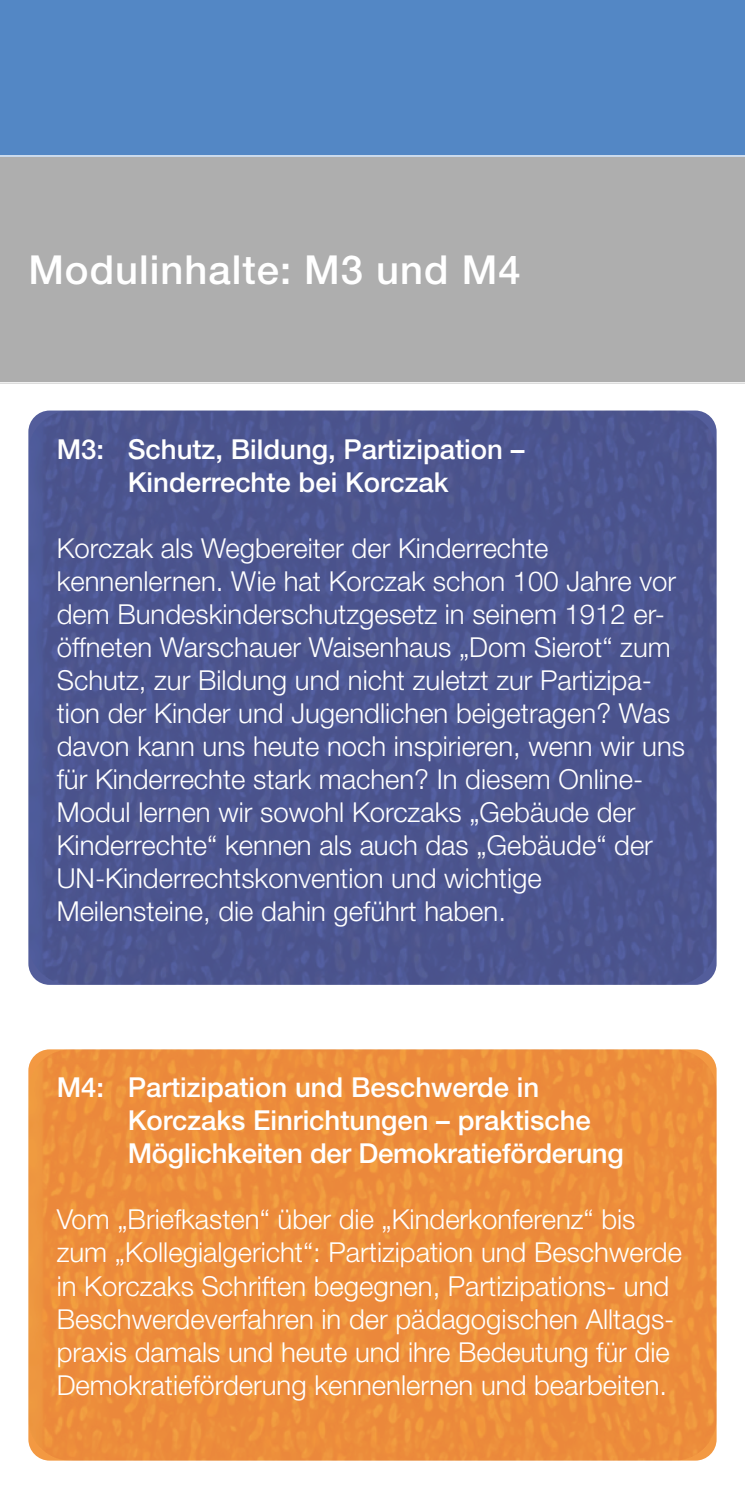
<style>
.page{position:relative;width:745px;height:1489px;background:#fff}
.page>*{position:absolute;margin:0;border:0;box-sizing:border-box;transform-origin:0 0}
.t1{font:500 40px "Helvetica Neue LT Std";letter-spacing:.025em;color:#fff}
.t2{font:300 27.5px/33px "Helvetica Neue LT Std";color:#fff}
.t3{font:500 27.5px/33px "Helvetica Neue LT Std";color:#fff;text-align:center}
</style>
<div class="page">
<div style="left:0;top:157px;width:744px;height:226px;background:#aeaeae"></div>
<div style="left:0;top:0;width:744px;height:157px;background:#5387c5"></div>
<div style="left:28px;top:410px;width:688px;height:574px;background:#4c548d;border-radius:21px"></div>
<svg style="left:28px;top:1049px;width:688px;height:411px;background:#ec8e3c"></svg>
<hr style="left:0;top:155px;width:744px;height:2px;background:#fff">
<hr style="left:0;top:382px;width:744px;height:1px;background:#fff">
<h1 class="t1" style="left:28px;top:246px;width:493px">Modulinhalte: M3 und M4</h1>
<p class="t3" style="left:57px;top:432px;width:469px">M3: Schutz, Bildung, Partizipation –<br>Kinderrechte bei Korczak</p>
<p class="t2" style="left:57px;top:530px;width:629px">Korczak als Wegbereiter der Kinderrechte kennenlernen. Wie hat Korczak schon 100 Jahre vor dem Bundeskinderschutzgesetz in seinem 1912 er&shy;öffneten Warschauer Waisenhaus „Dom Sierot“ zum Schutz, zur Bildung und nicht zuletzt zur Partizipa&shy;tion der Kinder und Jugendlichen beigetragen? Was davon kann uns heute noch inspirieren, wenn wir uns für Kinderrechte stark machen? In diesem Online-Modul lernen wir sowohl Korczaks „Gebäude der Kinderrechte“ kennen als auch das „Gebäude“ der UN-Kinderrechtskonvention und wichtige Meilensteine, die dahin geführt haben.</p>
<p class="t3" style="left:128px;top:1070px;width:497px;text-align:left;text-indent:-71px">M4: Partizipation und Beschwerde in<br>Korczaks Einrichtungen – praktische<br>Möglichkeiten der Demokratieförderung</p>
<p class="t2" style="left:57px;top:1202px;width:626px">Vom „Briefkasten“ über die „Kinderkonferenz“ bis zum „Kollegialgericht“: Partizipation und Beschwerde in Korczaks Schriften begegnen, Partizipations- und Beschwerdeverfahren in der pädagogischen Alltags&shy;praxis damals und heute und ihre Bedeutung für die Demokratieförderung kennenlernen und bearbeiten.</p>
</div>
